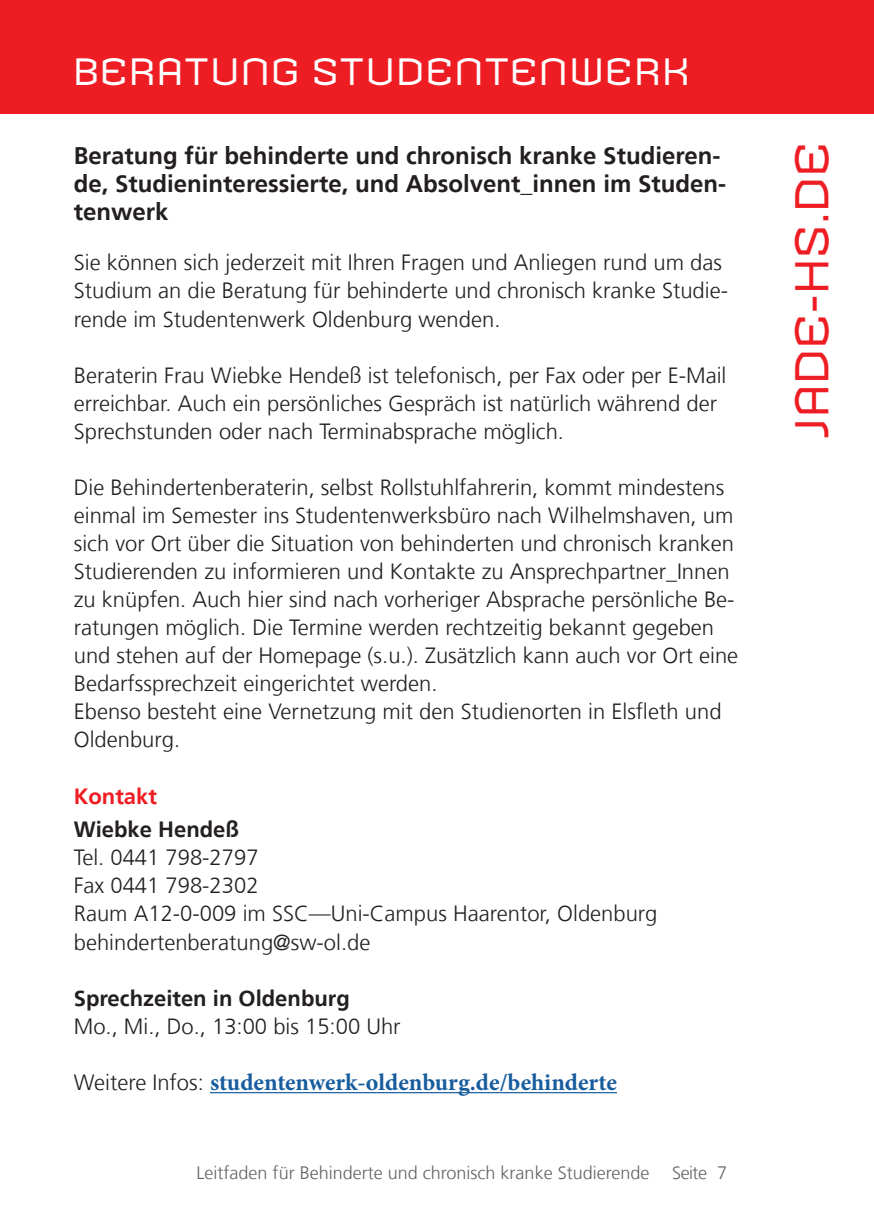
<style>
.page{position:relative;width:874px;height:1225px;background:#fff}
.page>*{position:absolute;margin:0;border:0;box-sizing:border-box;transform-origin:0 0}
.t1{font:46px "Armada";letter-spacing:-.025em;color:#ee1d23}
.t2{font:37px "Armada";color:#fff}
.t3{font:700 24px/28px "NDS Frutiger";color:#231f20}
.t4{font:700 24px "Minion Pro";letter-spacing:-.005em;color:#175d9e}
.t5{font:300 22px/28px "NDS Frutiger";color:#231f20}
.t6{font:700 22px "NDS Frutiger";color:#231f20}
.t7{font:700 22px "NDS Frutiger";color:#ee1d23}
.t8{font:300 18px "NDS Frutiger";color:#636366}
.s1{font-family:"NDS Frutiger";font-weight:300;font-size:22px;color:#231f20}
</style>
<div class="page">
<div style="left:0;top:0;width:873px;height:113px;background:#ee1d23"></div>
<hr style="left:210px;top:1092px;width:406px;height:1px;background:#175d9e">
<h2 class="t2" style="left:72px;top:50px;width:619px">BERATUNG STUDENTENWERK</h2>
<p class="t3" style="left:74px;top:141px;width:653px">Beratung für behinderte und chronisch kranke Studieren&shy;de, Studieninteressierte, und Absolvent_innen im Studen&shy;tenwerk</p>
<p class="t5" style="left:74px;top:249px;width:655px">Sie können sich jederzeit mit Ihren Fragen und Anliegen rund um das<br>Studium an die Beratung für behinderte und chronisch kranke Studie&shy;rende im Studentenwerk Oldenburg wenden.</p>
<p class="t5" style="left:74px;top:361px;width:654px">Beraterin Frau Wiebke Hendeß ist telefonisch, per Fax oder per E-Mail erreichbar. Auch ein persönliches Gespräch ist natürlich während der<br>Sprechstunden oder nach Terminabsprache möglich.</p>
<p class="t5" style="left:74px;top:474px;width:665px">Die Behindertenberaterin, selbst Rollstuhlfahrerin, kommt mindestens einmal im Semester ins Studentenwerksbüro nach Wilhelmshaven, um sich vor Ort über die Situation von behinderten und chronisch kranken Studierenden zu informieren und Kontakte zu Ansprechpartner_Innen zu knüpfen. Auch hier sind nach vorheriger Absprache persönliche Be&shy;ratungen möglich. Die Termine werden rechtzeitig bekannt gegeben und stehen auf der Homepage (s.u.). Zusätzlich kann auch vor Ort eine Bedarfssprechzeit eingerichtet werden.<br>Ebenso besteht eine Vernetzung mit den Studienorten in Elsfleth und Oldenburg.</p>
<p class="t7" style="left:74px;top:783px;width:85px">Kontakt</p>
<p class="t6" style="left:74px;top:817px;width:167px">Wiebke Hendeß</p>
<p class="t5" style="left:74px;top:844px;width:585px">Tel. 0441 798-2797<br>Fax 0441 798-2302<br>Raum A12-0-009 im SSC—Uni-Campus Haarentor, Oldenburg behindertenberatung@sw-ol.de</p>
<p class="t6" style="left:74px;top:985px;width:277px">Sprechzeiten in Oldenburg</p>
<p class="t5" style="left:74px;top:1012px;width:328px">Mo., Mi., Do., 13:00 bis 15:00 Uhr</p>
<p class="t4" style="left:74px;top:1065px;width:544px"><span class="s1">Weitere Infos:</span> studentenwerk-oldenburg.de/behinderte</p>
<p class="t8" style="left:196px;top:1162px;width:454px">Leitfaden für Behinderte und chronisch kranke Studierende</p>
<p class="t8" style="left:672px;top:1162px;width:57px">Seite 7</p>
<h1 class="t1" style="left:784px;top:440px;width:300px;rotate:-90deg">JADE-HS.DE</h1>
</div>
